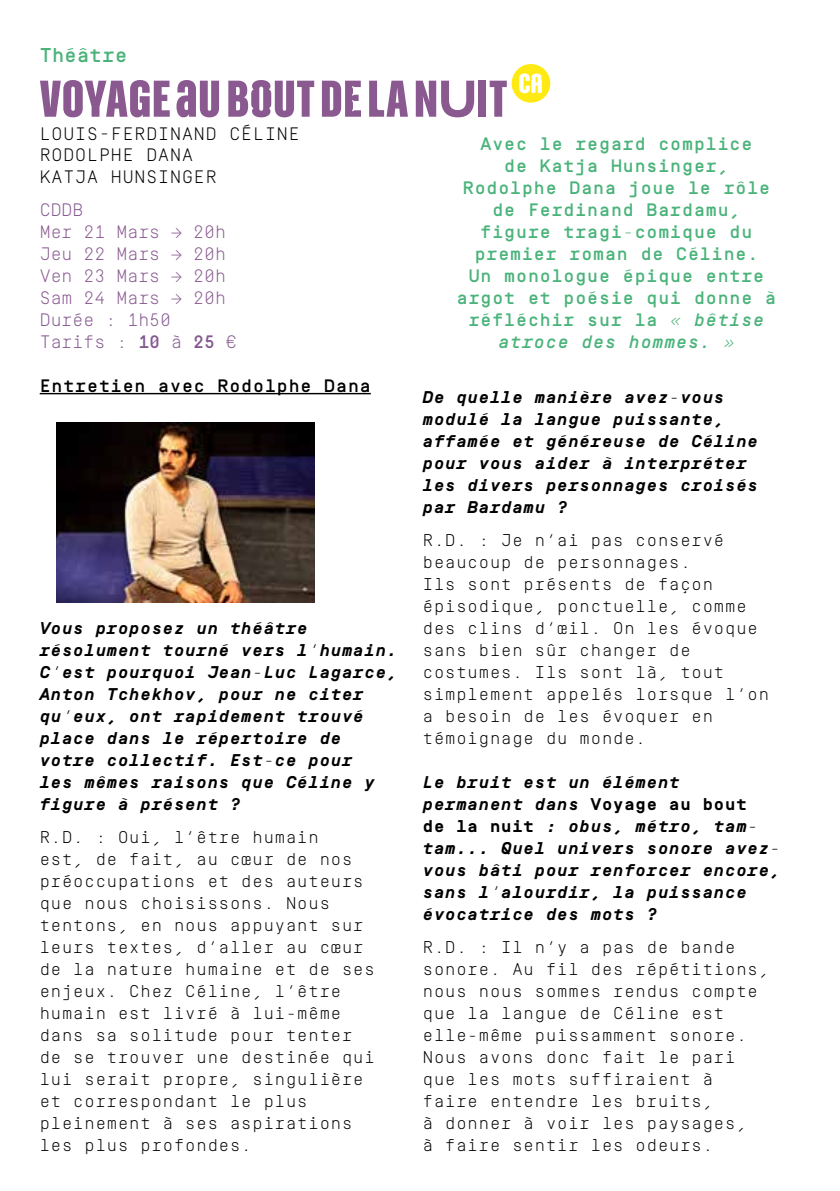
<style>
.page{position:relative;width:840px;height:1191px;background:#fff}
.page>*{position:absolute;margin:0;border:0;box-sizing:border-box;transform-origin:0 0}
.t1{font:800 50px "Kalon";letter-spacing:.02em;color:#8a5990}
.t2{font:500 20px "Simplon Mono";letter-spacing:.015em;color:#4ab37a}
.t3{font:500 18px/22px "Simplon Mono";letter-spacing:.05em;color:#4ab37a;text-align:center}
.t4{font:300 18px/22px "Simplon Mono";color:#8a5990;text-align:justify}
.t5{font:300 18px/21.6px "Simplon Mono";letter-spacing:.05em;color:#000}
.t6{font:300 18px/22px "Simplon Mono";color:#845890}
.t7{font:500 18px "Simplon Mono";letter-spacing:.05em;color:#000}
.t8{font:300 17px/22px "Simplon Mono";letter-spacing:.05em;color:#000}
.t9{font:italic 700 17px/22px "Simplon Mono";letter-spacing:.05em;color:#000}
.s1{font-family:"Kalon 01 Extra";font-weight:700}
.s2{font-family:"Kalon 03 Extra";font-weight:700}
.s3{font-weight:500}
.s4{font-style:italic}
.s5{font-style:normal}
</style>
<div class="page">
<hr style="left:40px;top:393px;width:330px;height:1px;background:#000">
<div style="left:511px;top:64px;width:39px;height:39px;background:#ffe912;border-radius:50%"></div>
<svg style="left:519px;top:73px;width:22px;height:20px"></svg>
<img style="left:57px;top:422px;width:258px;height:180px">
<p class="t2" style="left:40px;top:44px;width:89px">Théâtre</p>
<h1 class="t1" style="left:40px;top:70px;width:468px">VOYAGE AU BOUT D<span class="s1">e</span> LA N<span class="s2">u</span>IT</h1>
<p class="t5" style="left:40px;top:123px;width:261px">LOUIS-FERDINAND CÉLINE<br>RODOLPHE DANA<br>KATJA HUNSINGER</p>
<p class="t6" style="left:40px;top:199px;width:45px">CDDB</p>
<p class="t4" style="left:40px;top:221px;width:188px">Mer 21 Mars → 20h Jeu 22 Mars → 20h Ven 23 Mars → 20h Sam 24 Mars → 20h</p>
<p class="t6" style="left:40px;top:309px;width:198px">Durée : 1h50<br>Tarifs : <span class="s3">10</span> à <span class="s3">25</span> €</p>
<p class="t3" style="left:456px;top:133px;width:320px">Avec le regard complice<br>de Katja Hunsinger,<br>Rodolphe Dana joue le rôle de Ferdinand Bardamu, figure tragi-comique du premier roman de Céline.<br>Un monologue épique entre argot et poésie qui donne à réfléchir sur la <span class="s4">« bêtise atroce des hommes. »</span></p>
<p class="t7" style="left:40px;top:376px;width:332px">Entretien avec Rodolphe Dana</p>
<p class="t9" style="left:40px;top:617px;width:359px">Vous proposez un théâtre résolument tourné vers l’humain.<br>C’est pourquoi Jean-Luc Lagarce,<br>Anton Tchekhov, pour ne citer qu’eux, ont rapidement trouvé place dans le répertoire de votre collectif. Est-ce pour<br>les mêmes raisons que Céline y figure à présent ?</p>
<p class="t8" style="left:40px;top:826px;width:336px">R.D. : Oui, l’être humain<br>est, de fait, au cœur de nos préoccupations et des auteurs que nous choisissons. Nous tentons, en nous appuyant sur leurs textes, d’aller au cœur de la nature humaine et de ses enjeux. Chez Céline, l’être humain est livré à lui-même dans sa solitude pour tenter de se trouver une destinée qui lui serait propre, singulière et correspondant le plus pleinement à ses aspirations les plus profondes.</p>
<p class="t9" style="left:422px;top:386px;width:336px">De quelle manière avez-vous modulé la langue puissante, affamée et généreuse de Céline pour vous aider à interpréter les divers personnages croisés par Bardamu ?</p>
<p class="t8" style="left:422px;top:529px;width:347px">R.D. : Je n’ai pas conservé beaucoup de personnages.<br>Ils sont présents de façon épisodique, ponctuelle, comme des clins d’œil. On les évoque sans bien sûr changer de costumes. Ils sont là, tout simplement appelés lorsque l’on a besoin de les évoquer en témoignage du monde.</p>
<p class="t9" style="left:422px;top:771px;width:359px">Le bruit est un élément permanent dans <span class="s5">Voyage au bout<br>de la nuit</span> : obus, métro, tam&shy;tam... Quel univers sonore avez&shy;vous bâti pour renforcer encore, sans l’alourdir, la puissance évocatrice des mots ?</p>
<p class="t8" style="left:422px;top:936px;width:347px">R.D. : Il n’y a pas de bande sonore. Au fil des répétitions, nous nous sommes rendus compte que la langue de Céline est elle-même puissamment sonore.<br>Nous avons donc fait le pari que les mots suffiraient à faire entendre les bruits,<br>à donner à voir les paysages,<br>à faire sentir les odeurs.</p>
</div>
